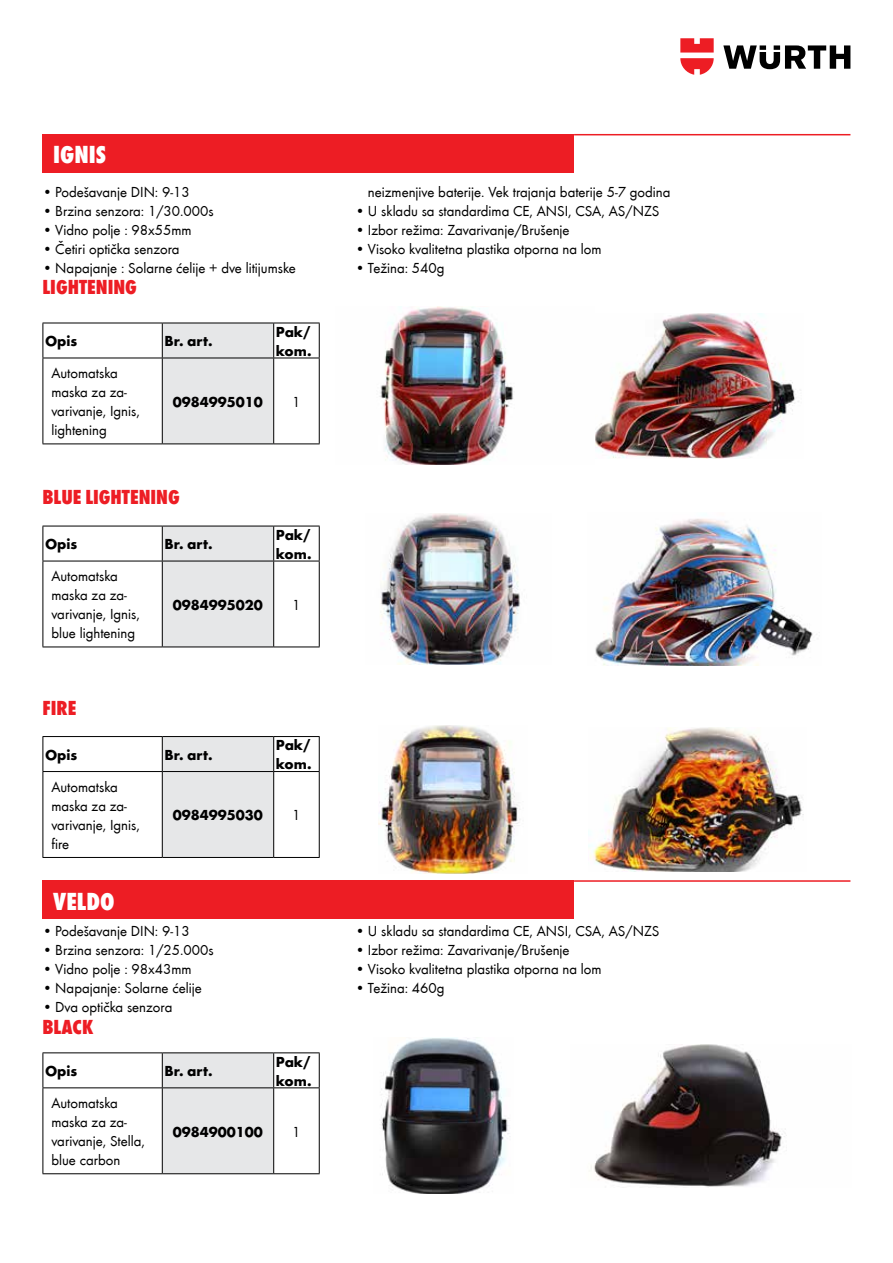
<style>
.page{position:relative;width:893px;height:1263px;background:#fff}
.page>*{position:absolute;margin:0;border:0;box-sizing:border-box;transform-origin:0 0}
.t1{font:25.5px "Wuerth Extra Bold Cond Caps";color:#fff}
.t2{font:21px "Wuerth Extra Bold Cond Caps";color:#ed1d24}
.t3{font:15px/19.2px "Wuerth";color:#000}
.t4{font:700 15px/19.2px "Wuerth";color:#000}
</style>
<div class="page">
<svg style="left:723px;top:45px;width:127px;height:24px"></svg>
<svg style="left:680px;top:38px;width:34px;height:37px"></svg>
<div style="left:43px;top:134px;width:531px;height:38px;background:#ed1d24"></div>
<hr style="left:574px;top:134px;width:276px;height:1px;background:#ed1d24">
<div style="left:43px;top:880px;width:531px;height:38px;background:#ed1d24"></div>
<hr style="left:574px;top:880px;width:276px;height:2px;background:#ed1d24">
<div style="left:163px;top:324px;width:110px;height:119px;background:#e6e7e8"></div>
<hr style="left:43px;top:323px;width:119px;height:1px;background:#000">
<hr style="left:43px;top:323px;width:1px;height:35px;background:#000">
<hr style="left:162px;top:323px;width:112px;height:1px;background:#000">
<hr style="left:162px;top:323px;width:1px;height:35px;background:#000">
<hr style="left:274px;top:323px;width:46px;height:1px;background:#000">
<hr style="left:273px;top:323px;width:1px;height:35px;background:#000">
<hr style="left:319px;top:323px;width:1px;height:35px;background:#000">
<hr style="left:43px;top:358px;width:119px;height:1px;background:#000">
<hr style="left:43px;top:358px;width:1px;height:85px;background:#000">
<hr style="left:162px;top:358px;width:112px;height:1px;background:#000">
<hr style="left:162px;top:358px;width:1px;height:85px;background:#000">
<hr style="left:274px;top:358px;width:46px;height:1px;background:#000">
<hr style="left:273px;top:358px;width:1px;height:85px;background:#000">
<hr style="left:319px;top:358px;width:1px;height:85px;background:#000">
<hr style="left:43px;top:443px;width:119px;height:1px;background:#000">
<hr style="left:162px;top:443px;width:112px;height:1px;background:#000">
<hr style="left:274px;top:443px;width:46px;height:1px;background:#000">
<div style="left:163px;top:527px;width:110px;height:120px;background:#e6e7e8"></div>
<hr style="left:43px;top:526px;width:119px;height:1px;background:#000">
<hr style="left:43px;top:526px;width:1px;height:35px;background:#000">
<hr style="left:162px;top:526px;width:112px;height:1px;background:#000">
<hr style="left:162px;top:526px;width:1px;height:35px;background:#000">
<hr style="left:274px;top:526px;width:46px;height:1px;background:#000">
<hr style="left:273px;top:526px;width:1px;height:35px;background:#000">
<hr style="left:319px;top:526px;width:1px;height:35px;background:#000">
<hr style="left:43px;top:561px;width:119px;height:1px;background:#000">
<hr style="left:43px;top:561px;width:1px;height:86px;background:#000">
<hr style="left:162px;top:561px;width:112px;height:1px;background:#000">
<hr style="left:162px;top:561px;width:1px;height:86px;background:#000">
<hr style="left:274px;top:561px;width:46px;height:1px;background:#000">
<hr style="left:273px;top:561px;width:1px;height:86px;background:#000">
<hr style="left:319px;top:561px;width:1px;height:86px;background:#000">
<hr style="left:43px;top:647px;width:119px;height:1px;background:#000">
<hr style="left:162px;top:647px;width:112px;height:1px;background:#000">
<hr style="left:274px;top:647px;width:46px;height:1px;background:#000">
<div style="left:163px;top:737px;width:110px;height:120px;background:#e6e7e8"></div>
<hr style="left:43px;top:736px;width:119px;height:1px;background:#000">
<hr style="left:43px;top:737px;width:1px;height:34px;background:#000">
<hr style="left:162px;top:736px;width:112px;height:1px;background:#000">
<hr style="left:162px;top:737px;width:1px;height:34px;background:#000">
<hr style="left:274px;top:736px;width:46px;height:1px;background:#000">
<hr style="left:273px;top:737px;width:1px;height:34px;background:#000">
<hr style="left:319px;top:737px;width:1px;height:34px;background:#000">
<hr style="left:43px;top:771px;width:119px;height:1px;background:#000">
<hr style="left:43px;top:772px;width:1px;height:85px;background:#000">
<hr style="left:162px;top:771px;width:112px;height:1px;background:#000">
<hr style="left:162px;top:772px;width:1px;height:85px;background:#000">
<hr style="left:274px;top:771px;width:46px;height:1px;background:#000">
<hr style="left:273px;top:772px;width:1px;height:85px;background:#000">
<hr style="left:319px;top:772px;width:1px;height:85px;background:#000">
<hr style="left:43px;top:857px;width:119px;height:1px;background:#000">
<hr style="left:162px;top:857px;width:112px;height:1px;background:#000">
<hr style="left:274px;top:857px;width:46px;height:1px;background:#000">
<div style="left:163px;top:1053px;width:110px;height:120px;background:#e6e7e8"></div>
<hr style="left:43px;top:1052px;width:119px;height:1px;background:#000">
<hr style="left:43px;top:1053px;width:1px;height:34px;background:#000">
<hr style="left:162px;top:1052px;width:112px;height:1px;background:#000">
<hr style="left:162px;top:1053px;width:1px;height:34px;background:#000">
<hr style="left:274px;top:1052px;width:46px;height:1px;background:#000">
<hr style="left:273px;top:1053px;width:1px;height:34px;background:#000">
<hr style="left:319px;top:1053px;width:1px;height:34px;background:#000">
<hr style="left:43px;top:1087px;width:119px;height:1px;background:#000">
<hr style="left:43px;top:1088px;width:1px;height:85px;background:#000">
<hr style="left:162px;top:1087px;width:112px;height:1px;background:#000">
<hr style="left:162px;top:1088px;width:1px;height:85px;background:#000">
<hr style="left:274px;top:1087px;width:46px;height:1px;background:#000">
<hr style="left:273px;top:1088px;width:1px;height:85px;background:#000">
<hr style="left:319px;top:1088px;width:1px;height:85px;background:#000">
<hr style="left:43px;top:1173px;width:119px;height:1px;background:#000">
<hr style="left:162px;top:1173px;width:112px;height:1px;background:#000">
<hr style="left:274px;top:1173px;width:46px;height:1px;background:#000">
<img style="left:595px;top:518px;width:218px;height:147px">
<img style="left:380px;top:513px;width:140px;height:152px">
<img style="left:589px;top:727px;width:215px;height:145px">
<img style="left:378px;top:725px;width:142px;height:148px">
<img style="left:595px;top:313px;width:206px;height:145px">
<img style="left:379px;top:307px;width:135px;height:158px">
<img style="left:591px;top:1044px;width:196px;height:143px">
<img style="left:381px;top:1038px;width:129px;height:155px">
<h1 class="t1" style="left:53px;top:137px;width:54px">IGNIS</h1>
<p class="t3" style="left:43px;top:182px;width:149px">• Podešavanje DIN: 9-13</p>
<p class="t3" style="left:43px;top:201px;width:173px">• Brzina senzora: 1/30.000s</p>
<p class="t3" style="left:43px;top:220px;width:151px">• Vidno polje : 98x55mm</p>
<p class="t3" style="left:43px;top:239px;width:139px">• Četiri optička senzora</p>
<p class="t3" style="left:43px;top:258px;width:255px">• Napajanje : Solarne ćelije + dve litijumske</p>
<h2 class="t2" style="left:43px;top:272px;width:96px">LIGHTENING</h2>
<p class="t4" style="left:45px;top:331px;width:34px">Opis</p>
<p class="t4" style="left:164px;top:331px;width:50px">Br. art.</p>
<p class="t4" style="left:276px;top:321px;width:37px">Pak/ kom.</p>
<p class="t3" style="left:51px;top:363px;width:90px">Automatska maska za za&shy;varivanje, Ignis, lightening</p>
<p class="t4" style="left:173px;top:391px;width:91px">0984995010</p>
<p class="t3" style="left:292px;top:391px;width:10px">1</p>
<h2 class="t2" style="left:43px;top:482px;width:139px">BLUE LIGHTENING</h2>
<p class="t4" style="left:45px;top:534px;width:34px">Opis</p>
<p class="t4" style="left:164px;top:534px;width:50px">Br. art.</p>
<p class="t4" style="left:276px;top:524px;width:37px">Pak/ kom.</p>
<p class="t3" style="left:51px;top:566px;width:90px">Automatska maska za za&shy;varivanje, Ignis, blue lightening</p>
<p class="t4" style="left:173px;top:594px;width:91px">0984995020</p>
<p class="t3" style="left:292px;top:594px;width:10px">1</p>
<h2 class="t2" style="left:43px;top:693px;width:35px">FIRE</h2>
<p class="t4" style="left:45px;top:744px;width:34px">Opis</p>
<p class="t4" style="left:164px;top:744px;width:50px">Br. art.</p>
<p class="t4" style="left:276px;top:734px;width:37px">Pak/ kom.</p>
<p class="t3" style="left:51px;top:776px;width:90px">Automatska maska za za&shy;varivanje, Ignis, fire</p>
<p class="t4" style="left:173px;top:804px;width:91px">0984995030</p>
<p class="t3" style="left:292px;top:805px;width:10px">1</p>
<h1 class="t1" style="left:53px;top:883px;width:63px">VELDO</h1>
<p class="t3" style="left:43px;top:920px;width:149px">• Podešavanje DIN: 9-13</p>
<p class="t3" style="left:43px;top:939px;width:173px">• Brzina senzora: 1/25.000s</p>
<p class="t3" style="left:43px;top:959px;width:151px">• Vidno polje : 98x43mm</p>
<p class="t3" style="left:43px;top:978px;width:161px">• Napajanje: Solarne ćelije</p>
<p class="t3" style="left:43px;top:997px;width:131px">• Dva optička senzora</p>
<h2 class="t2" style="left:43px;top:1012px;width:52px">BLACK</h2>
<p class="t4" style="left:45px;top:1060px;width:34px">Opis</p>
<p class="t4" style="left:164px;top:1060px;width:50px">Br. art.</p>
<p class="t4" style="left:276px;top:1051px;width:37px">Pak/ kom.</p>
<p class="t3" style="left:51px;top:1092px;width:95px">Automatska maska za za&shy;varivanje, Stella, blue carbon</p>
<p class="t4" style="left:173px;top:1121px;width:91px">0984900100</p>
<p class="t3" style="left:292px;top:1121px;width:10px">1</p>
<p class="t3" style="left:368px;top:182px;width:304px">neizmenjive baterije. Vek trajanja baterije 5-7 godina</p>
<p class="t3" style="left:355px;top:201px;width:306px">• U skladu sa standardima CE, ANSI, CSA, AS/NZS</p>
<p class="t3" style="left:355px;top:220px;width:216px">• Izbor režima: Zavarivanje/Brušenje</p>
<p class="t3" style="left:355px;top:239px;width:248px">• Visoko kvalitetna plastika otporna na lom</p>
<p class="t3" style="left:355px;top:258px;width:91px">• Težina: 540g</p>
<p class="t3" style="left:355px;top:920px;width:306px">• U skladu sa standardima CE, ANSI, CSA, AS/NZS</p>
<p class="t3" style="left:355px;top:939px;width:216px">• Izbor režima: Zavarivanje/Brušenje</p>
<p class="t3" style="left:355px;top:959px;width:248px">• Visoko kvalitetna plastika otporna na lom</p>
<p class="t3" style="left:355px;top:978px;width:91px">• Težina: 460g</p>
</div>
